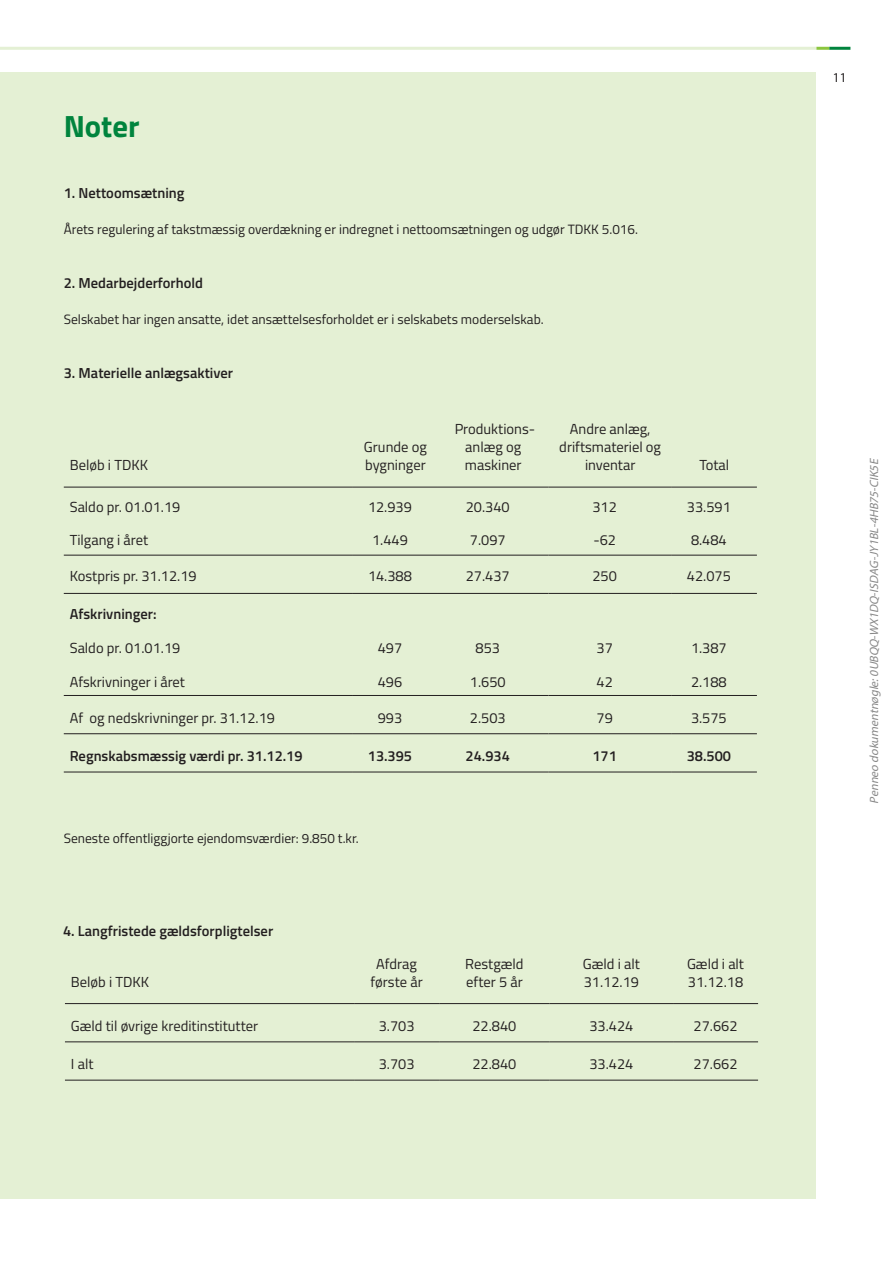
<style>
.page{position:relative;width:893px;height:1263px;background:#fff}
.page>*{position:absolute;margin:0;border:0;box-sizing:border-box;transform-origin:0 0}
.t1{font:700 30.75px "Titillium Web";color:#00843d}
.t2{font:14.55px/18px "Titillium Web";color:#231f20}
.t3{font:600 14.55px "Titillium Web";color:#231f20}
.t4{font:13.5px "Titillium Web";color:#231f20}
.t5{font:13.5px "Myriad Pro";color:#231f20}
.t6{font:italic 12px "Myriad Pro";color:#888}
</style>
<div class="page">
<div style="left:0;top:72px;width:816px;height:1127px;background:#e4f0d4"></div>
<hr style="left:0;top:47px;width:816px;height:3px;background:#e4f0d4">
<hr style="left:829px;top:47px;width:21px;height:3px;background:#00843d">
<svg style="left:816px;top:47px;width:13px;height:3px"></svg>
<hr style="left:64px;top:555px;width:289px;height:1px;background:#231f20">
<hr style="left:353px;top:555px;width:85px;height:1px;background:#231f20">
<hr style="left:438px;top:555px;width:111px;height:1px;background:#231f20">
<hr style="left:549px;top:555px;width:123px;height:1px;background:#231f20">
<hr style="left:672px;top:555px;width:85px;height:1px;background:#231f20">
<hr style="left:64px;top:772px;width:289px;height:1px;background:#231f20">
<hr style="left:353px;top:772px;width:85px;height:1px;background:#231f20">
<hr style="left:438px;top:772px;width:111px;height:1px;background:#231f20">
<hr style="left:549px;top:772px;width:123px;height:1px;background:#231f20">
<hr style="left:672px;top:772px;width:85px;height:1px;background:#231f20">
<hr style="left:64px;top:593px;width:289px;height:1px;background:#231f20">
<hr style="left:353px;top:593px;width:85px;height:1px;background:#231f20">
<hr style="left:438px;top:593px;width:111px;height:1px;background:#231f20">
<hr style="left:549px;top:593px;width:123px;height:1px;background:#231f20">
<hr style="left:672px;top:593px;width:85px;height:1px;background:#231f20">
<hr style="left:64px;top:695px;width:289px;height:1px;background:#231f20">
<hr style="left:353px;top:695px;width:85px;height:1px;background:#231f20">
<hr style="left:438px;top:695px;width:111px;height:1px;background:#231f20">
<hr style="left:549px;top:695px;width:123px;height:1px;background:#231f20">
<hr style="left:672px;top:695px;width:85px;height:1px;background:#231f20">
<hr style="left:64px;top:733px;width:289px;height:1px;background:#231f20">
<hr style="left:353px;top:733px;width:85px;height:1px;background:#231f20">
<hr style="left:438px;top:733px;width:111px;height:1px;background:#231f20">
<hr style="left:549px;top:733px;width:123px;height:1px;background:#231f20">
<hr style="left:672px;top:733px;width:85px;height:1px;background:#231f20">
<hr style="left:64px;top:487px;width:289px;height:1px;background:#231f20">
<hr style="left:353px;top:487px;width:85px;height:1px;background:#231f20">
<hr style="left:438px;top:487px;width:111px;height:1px;background:#231f20">
<hr style="left:549px;top:487px;width:123px;height:1px;background:#231f20">
<hr style="left:672px;top:487px;width:85px;height:1px;background:#231f20">
<hr style="left:65px;top:1003px;width:289px;height:1px;background:#231f20">
<hr style="left:354px;top:1003px;width:85px;height:1px;background:#231f20">
<hr style="left:439px;top:1003px;width:111px;height:1px;background:#231f20">
<hr style="left:550px;top:1003px;width:123px;height:1px;background:#231f20">
<hr style="left:673px;top:1003px;width:85px;height:1px;background:#231f20">
<hr style="left:439px;top:1041px;width:111px;height:1px;background:#231f20">
<hr style="left:550px;top:1041px;width:123px;height:1px;background:#231f20">
<hr style="left:673px;top:1041px;width:85px;height:1px;background:#231f20">
<hr style="left:65px;top:1041px;width:289px;height:1px;background:#231f20">
<hr style="left:354px;top:1041px;width:85px;height:1px;background:#231f20">
<hr style="left:439px;top:1080px;width:111px;height:1px;background:#231f20">
<hr style="left:550px;top:1080px;width:123px;height:1px;background:#231f20">
<hr style="left:673px;top:1080px;width:85px;height:1px;background:#231f20">
<hr style="left:65px;top:1080px;width:289px;height:1px;background:#231f20">
<hr style="left:354px;top:1080px;width:85px;height:1px;background:#231f20">
<h1 class="t1" style="left:64px;top:110px;width:77px">Noter</h1>
<p class="t3" style="left:64px;top:186px;width:122px">1. Nettoomsætning</p>
<p class="t4" style="left:64px;top:223px;width:576px">Årets regulering af takstmæssig overdækning er indregnet i nettoomsætningen og udgør TDKK 5.016.</p>
<p class="t3" style="left:64px;top:276px;width:141px">2. Medarbejderforhold</p>
<p class="t4" style="left:64px;top:313px;width:481px">Selskabet har ingen ansatte, idet ansættelsesforholdet er i selskabets moderselskab.</p>
<p class="t3" style="left:64px;top:366px;width:171px">3. Materielle anlægsaktiver</p>
<p class="t2" style="left:70px;top:457px;width:80px">Beløb i TDKK</p>
<p class="t2" style="left:364px;top:439px;width:64px">Grunde og bygninger</p>
<p class="t2" style="left:455px;top:421px;width:82px;text-align:center">Produktions&shy;anlæg og maskiner</p>
<p class="t2" style="left:559px;top:421px;width:103px;text-align:center">Andre anlæg, driftsmateriel og inventar</p>
<p class="t2" style="left:699px;top:457px;width:31px">Total</p>
<p class="t2" style="left:70px;top:499px;width:112px">Saldo pr. 01.01.19</p>
<p class="t2" style="left:368px;top:499px;width:45px">12.939</p>
<p class="t2" style="left:466px;top:499px;width:45px">20.340</p>
<p class="t2" style="left:592px;top:499px;width:26px">312</p>
<p class="t2" style="left:687px;top:499px;width:45px">33.591</p>
<p class="t2" style="left:70px;top:532px;width:80px">Tilgang i året</p>
<p class="t2" style="left:372px;top:532px;width:37px">1.449</p>
<p class="t2" style="left:470px;top:532px;width:37px">7.097</p>
<p class="t2" style="left:593px;top:532px;width:24px">-62</p>
<p class="t2" style="left:691px;top:532px;width:37px">8.484</p>
<p class="t2" style="left:70px;top:568px;width:128px">Kostpris pr. 31.12.19</p>
<p class="t2" style="left:368px;top:568px;width:45px">14.388</p>
<p class="t2" style="left:466px;top:568px;width:45px">27.437</p>
<p class="t2" style="left:592px;top:568px;width:26px">250</p>
<p class="t2" style="left:687px;top:568px;width:45px">42.075</p>
<p class="t3" style="left:70px;top:606px;width:88px">Afskrivninger:</p>
<p class="t2" style="left:70px;top:639px;width:112px">Saldo pr. 01.01.19</p>
<p class="t2" style="left:378px;top:639px;width:26px">497</p>
<p class="t2" style="left:476px;top:639px;width:26px">853</p>
<p class="t2" style="left:597px;top:639px;width:18px">37</p>
<p class="t2" style="left:691px;top:639px;width:37px">1.387</p>
<p class="t2" style="left:70px;top:673px;width:117px">Afskrivninger i året</p>
<p class="t2" style="left:378px;top:673px;width:26px">496</p>
<p class="t2" style="left:470px;top:673px;width:37px">1.650</p>
<p class="t2" style="left:597px;top:673px;width:18px">42</p>
<p class="t2" style="left:691px;top:673px;width:37px">2.188</p>
<p class="t2" style="left:70px;top:709px;width:207px">Af og nedskrivninger pr. 31.12.19</p>
<p class="t2" style="left:378px;top:709px;width:26px">993</p>
<p class="t2" style="left:470px;top:709px;width:37px">2.503</p>
<p class="t2" style="left:597px;top:709px;width:18px">79</p>
<p class="t2" style="left:691px;top:709px;width:37px">3.575</p>
<p class="t3" style="left:70px;top:749px;width:234px">Regnskabsmæssig værdi pr. 31.12.19</p>
<p class="t3" style="left:368px;top:749px;width:46px">13.395</p>
<p class="t3" style="left:466px;top:749px;width:46px">24.934</p>
<p class="t3" style="left:592px;top:749px;width:26px">171</p>
<p class="t3" style="left:687px;top:749px;width:46px">38.500</p>
<p class="t4" style="left:64px;top:832px;width:297px">Seneste offentliggjorte ejendomsværdier: 9.850 t.kr.</p>
<p class="t3" style="left:63px;top:924px;width:212px">4. Langfristede gældsforpligtelser</p>
<p class="t2" style="left:71px;top:973px;width:80px">Beløb i TDKK</p>
<p class="t2" style="left:371px;top:955px;width:54px;text-align:center">Afdrag første år</p>
<p class="t2" style="left:465px;top:955px;width:60px">Restgæld efter 5 år</p>
<p class="t2" style="left:583px;top:955px;width:59px">Gæld i alt<br>31.12.19</p>
<p class="t2" style="left:687px;top:955px;width:59px">Gæld i alt<br>31.12.18</p>
<p class="t2" style="left:71px;top:1017px;width:189px">Gæld til øvrige kreditinstitutter</p>
<p class="t2" style="left:379px;top:1017px;width:37px">3.703</p>
<p class="t2" style="left:472px;top:1017px;width:45px">22.840</p>
<p class="t2" style="left:589px;top:1017px;width:45px">33.424</p>
<p class="t2" style="left:694px;top:1017px;width:45px">27.662</p>
<p class="t2" style="left:71px;top:1056px;width:24px">I alt</p>
<p class="t2" style="left:379px;top:1056px;width:37px">3.703</p>
<p class="t2" style="left:472px;top:1056px;width:45px">22.840</p>
<p class="t2" style="left:589px;top:1056px;width:45px">33.424</p>
<p class="t2" style="left:694px;top:1056px;width:45px">27.662</p>
<p class="t5" style="left:833px;top:70px;width:15px">11</p>
<p class="t6" style="left:869px;top:803px;width:348px;rotate:-90deg">Penneo dokumentnøgle:0UBQQ-WX1DQ-ISDAG-JY1BL-4HB75-CIK5E</p>
</div>
